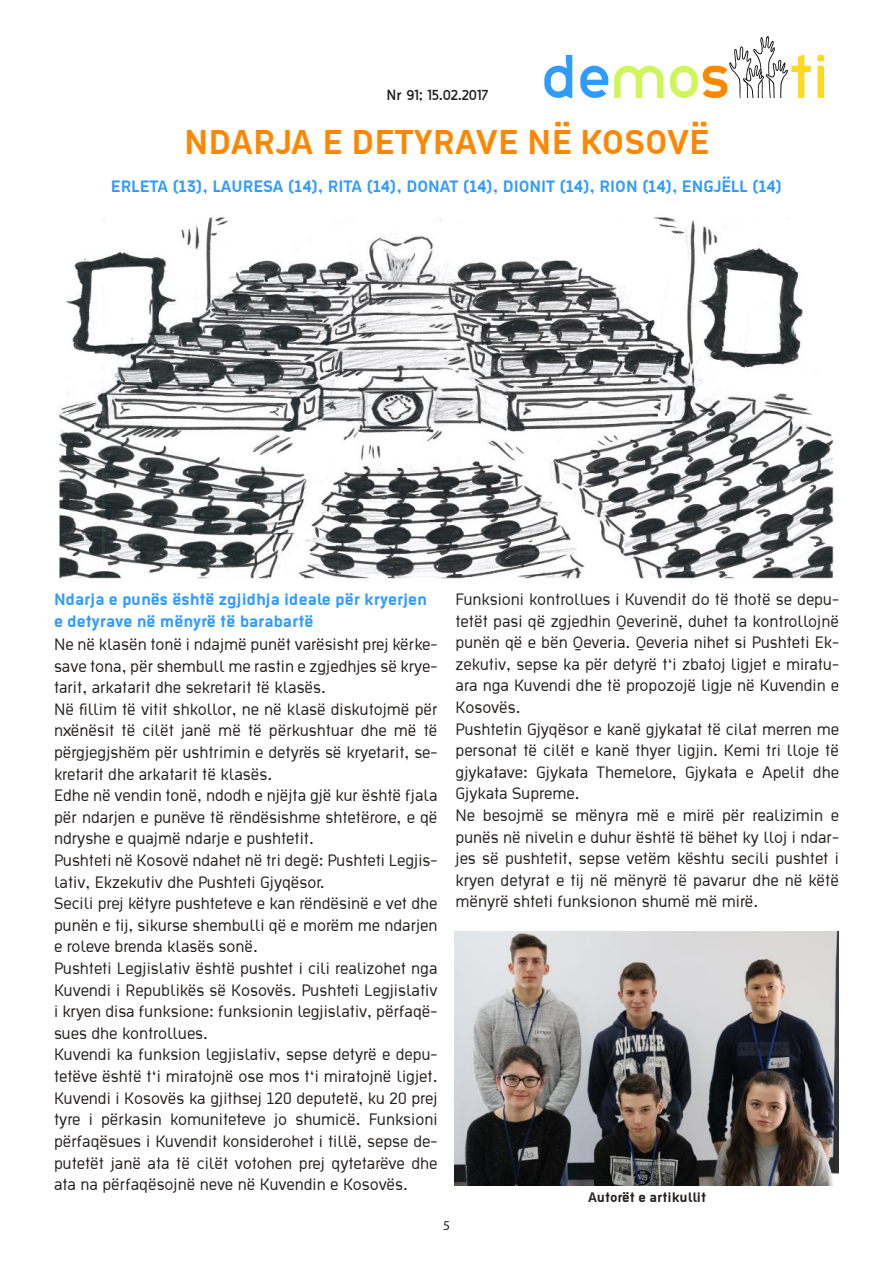
<style>
.page{position:relative;width:893px;height:1263px;background:#fff}
.page>*{position:absolute;margin:0;border:0;box-sizing:border-box;transform-origin:0 0}
.t1{font:700 37.5px "Ekstropia";color:#ff8700}
.t2{font:18px/21.6px "Ekstropia";color:#241f1f}
.t3{font:700 18px/21.6px "Ekstropia";color:#309bff}
.t4{font:700 15px "Ekstropia";color:#241f1f}
.t5{font:13.5px "Thelbi Kujtesa";color:#241f1f}
.t6{font:13.5px "Myriad Pro";color:#241f1f}
</style>
<div class="page">
<svg style="left:544px;top:55px;width:28px;height:43px"></svg>
<svg style="left:580px;top:66px;width:28px;height:32px"></svg>
<svg style="left:614px;top:66px;width:50px;height:32px"></svg>
<svg style="left:817px;top:55px;width:7px;height:43px"></svg>
<svg style="left:670px;top:36px;width:141px;height:62px"></svg>
<img style="left:59px;top:217px;width:776px;height:362px">
<img style="left:455px;top:931px;width:383px;height:254px">
<p class="t5" style="left:387px;top:85px;width:103px">Nr 91; 15.02.2017</p>
<h1 class="t1" style="left:184px;top:120px;width:526px">NDARJA E DETYRAVE NË KOSOVË</h1>
<p class="t3" style="left:111px;top:174px;width:673px">ERLETA (13), LAURESA (14), RITA (14), DONAT (14), DIONIT (14), RION (14), ENGJËLL (14)</p>
<p class="t3" style="left:54px;top:588px;width:374px">Ndarja e punës është zgjidhja ideale për kryerjen e detyrave në mënyrë të barabartë</p>
<p class="t2" style="left:54px;top:633px;width:385px">Ne në klasën tonë i ndajmë punët varësisht prej kërke&shy;save tona, për shembull me rastin e zgjedhjes së krye&shy;tarit, arkatarit dhe sekretarit të klasës.<br>Në fillim të vitit shkollor, ne në klasë diskutojmë për nxënësit të cilët janë më të përkushtuar dhe më të përgjegjshëm për ushtrimin e detyrës së kryetarit, se&shy;kretarit dhe arkatarit të klasës.<br>Edhe në vendin tonë, ndodh e njëjta gjë kur është fjala për ndarjen e punëve të rëndësishme shtetërore, e që ndryshe e quajmë ndarje e pushtetit.<br>Pushteti në Kosovë ndahet në tri degë: Pushteti Legjis&shy;lativ, Ekzekutiv dhe Pushteti Gjyqësor.<br>Secili prej këtyre pushteteve e kan rëndësinë e vet dhe punën e tij, sikurse shembulli që e morëm me ndarjen e roleve brenda klasës sonë.<br>Pushteti Legjislativ është pushtet i cili realizohet nga Kuvendi i Republikës së Kosovës. Pushteti Legjislativ i kryen disa funksione: funksionin legjislativ, përfaqë&shy;sues dhe kontrollues.<br>Kuvendi ka funksion legjislativ, sepse detyrë e depu&shy;tetëve është t‘i miratojnë ose mos t‘i miratojnë ligjet.<br>Kuvendi i Kosovës ka gjithsej 120 deputetë, ku 20 prej tyre i përkasin komuniteteve jo shumicë. Funksioni përfaqësues i Kuvendit konsiderohet i tillë, sepse de&shy;putetët janë ata të cilët votohen prej qytetarëve dhe ata na përfaqësojnë neve në Kuvendin e Kosovës.</p>
<p class="t2" style="left:455px;top:588px;width:385px">Funksioni kontrollues i Kuvendit do të thotë se depu&shy;tetët pasi që zgjedhin Qeverinë, duhet ta kontrollojnë punën që e bën Qeveria. Qeveria nihet si Pushteti Ek&shy;zekutiv, sepse ka për detyrë t‘i zbatoj ligjet e miratu&shy;ara nga Kuvendi dhe të propozojë ligje në Kuvendin e Kosovës.<br>Pushtetin Gjyqësor e kanë gjykatat të cilat merren me personat të cilët e kanë thyer ligjin. Kemi tri lloje të gjykatave: Gjykata Themelore, Gjykata e Apelit dhe Gjykata Supreme.<br>Ne besojmë se mënyra më e mirë për realizimin e punës në nivelin e duhur është të bëhet ky lloj i ndar&shy;jes së pushtetit, sepse vetëm kështu secili pushtet i kryen detyrat e tij në mënyrë të pavarur dhe në këtë mënyrë shteti funksionon shumë më mirë.</p>
<p class="t4" style="left:588px;top:1188px;width:120px">Autorët e artikullit</p>
<p class="t6" style="left:443px;top:1217px;width:8px">5</p>
</div>
